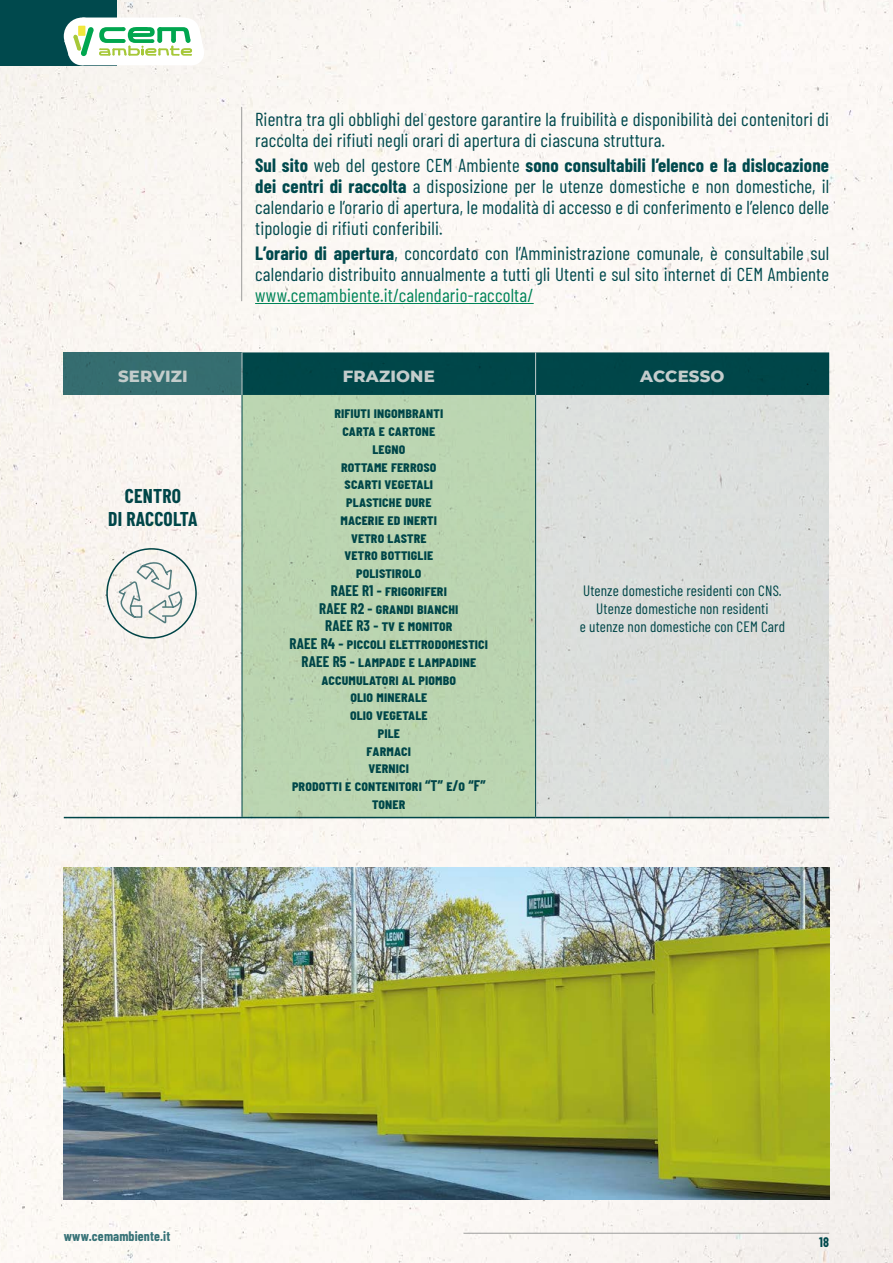
<style>
.page{position:relative;width:893px;height:1263px;background:#faf7f3}
.page>*{position:absolute;margin:0;border:0;box-sizing:border-box;transform-origin:0 0}
.t1{font:700 19.5px/22.5px "Barlow Condensed";letter-spacing:.01em;color:#00494d;text-align:center}
.t2{font:18.75px/21px "Barlow Condensed";letter-spacing:.01em;color:#00494d}
.t3{font:18.75px "Barlow Condensed";letter-spacing:.01em;color:#008458}
.t4{font:800 16.5px "Montserrat";letter-spacing:.01em;color:#c7d3d6}
.t5{font:700 15px/17.7px "Barlow Condensed";letter-spacing:.01em;color:#00494d;text-align:center}
.t6{font:15px/18px "Barlow Condensed";letter-spacing:.01em;color:#00494d;text-align:center}
.t7{font:700 13.5px "Barlow Condensed";letter-spacing:.01em;color:#377277}
.t8{font:700 13.5px "Barlow Condensed";color:#00494d}
.s1{font-weight:700}
</style>
<div class="page">
<div style="left:0;top:0;width:117px;height:65px;background:#00494d"></div>
<svg style="left:64px;top:18px;width:140px;height:47px"></svg>
<hr style="left:463px;top:1233px;width:366px;height:1px;background:#9d9d9c">
<hr style="left:255px;top:303px;width:279px;height:1px;background:#008458">
<hr style="left:241px;top:107px;width:1px;height:194px;background:#9d9d9c">
<div style="left:64px;top:352px;width:178px;height:43px;background:#356d70"></div>
<div style="left:243px;top:352px;width:586px;height:43px;background:#004649"></div>
<div style="left:242px;top:395px;width:294px;height:422px;background:#bbd5b1"></div>
<div style="left:536px;top:395px;width:293px;height:422px;background:#dcdfdd"></div>
<hr style="left:535px;top:395px;width:1px;height:422px;background:#00494d">
<hr style="left:242px;top:395px;width:1px;height:422px;background:#00494d">
<hr style="left:242px;top:352px;width:1px;height:43px;background:#c7d3d6">
<hr style="left:535px;top:352px;width:1px;height:43px;background:#c7d3d6">
<hr style="left:64px;top:817px;width:178px;height:1px;background:#00494d">
<hr style="left:242px;top:817px;width:294px;height:1px;background:#00494d">
<hr style="left:536px;top:817px;width:293px;height:1px;background:#00494d">
<div style="left:106px;top:548px;width:91px;height:91px;border:2px solid #00494d;border-radius:50%"></div>
<svg style="left:118px;top:561px;width:65px;height:63px"></svg>
<img style="left:64px;top:867px;width:765px;height:332px">
<p class="t2" style="left:255px;top:107px;width:576px">Rientra tra gli obblighi del gestore garantire la fruibilità e disponibilità dei contenitori di raccolta dei rifiuti negli orari di apertura di ciascuna struttura.</p>
<p class="t2" style="left:255px;top:153px;width:576px;text-align:justify"><span class="s1">Sul sito</span> web del gestore CEM Ambiente <span class="s1">sono consultabili l’elenco e la dislocazione dei centri di raccolta</span> a disposizione per le utenze domestiche e non domestiche, il calendario e l’orario di apertura, le modalità di accesso e di conferimento e l’elenco delle tipologie di rifiuti conferibili.</p>
<p class="t2" style="left:255px;top:241px;width:576px"><span class="s1">L’orario di apertura</span>, concordato con l’Amministrazione comunale, è consultabile sul calendario distribuito annualmente a tutti gli Utenti e sul sito internet di CEM Ambiente</p>
<p class="t3" style="left:255px;top:282px;width:280px">www.cemambiente.it/calendario-raccolta/</p>
<p class="t4" style="left:118px;top:364px;width:71px">SERVIZI</p>
<p class="t4" style="left:343px;top:364px;width:94px">FRAZIONE</p>
<p class="t4" style="left:640px;top:364px;width:86px">ACCESSO</p>
<p class="t1" style="left:108px;top:484px;width:91px">CENTRO<br>DI RACCOLTA</p>
<p class="t5" style="left:289px;top:403px;width:200px">rifiuti ingombranti<br>carta e cartone<br>legno<br>rottame ferroso<br>scarti vegetali<br>plastiche dure<br>macerie ed inerti<br>vetro lastre<br>vetro bottiglie<br>polistirolo<br>RAEE R1 - frigoriferi<br>RAEE R2 - grandi bianchi<br>RAEE R3 - tv e monitor<br>RAEE R4 - piccoli elettrodomestici<br>RAEE R5 - lampade e lampadine accumulatori al piombo<br>olio minerale<br>olio vegetale<br>pile<br>farmaci<br>vernici<br>prodotti e contenitori “T” e/o “F” toner</p>
<p class="t6" style="left:580px;top:580px;width:207px">Utenze domestiche residenti con CNS.<br>Utenze domestiche non residenti<br>e utenze non domestiche con CEM Card</p>
<p class="t7" style="left:64px;top:1226px;width:108px">www.cemambiente.it</p>
<p class="t8" style="left:819px;top:1232px;width:11px">18</p>
</div>
